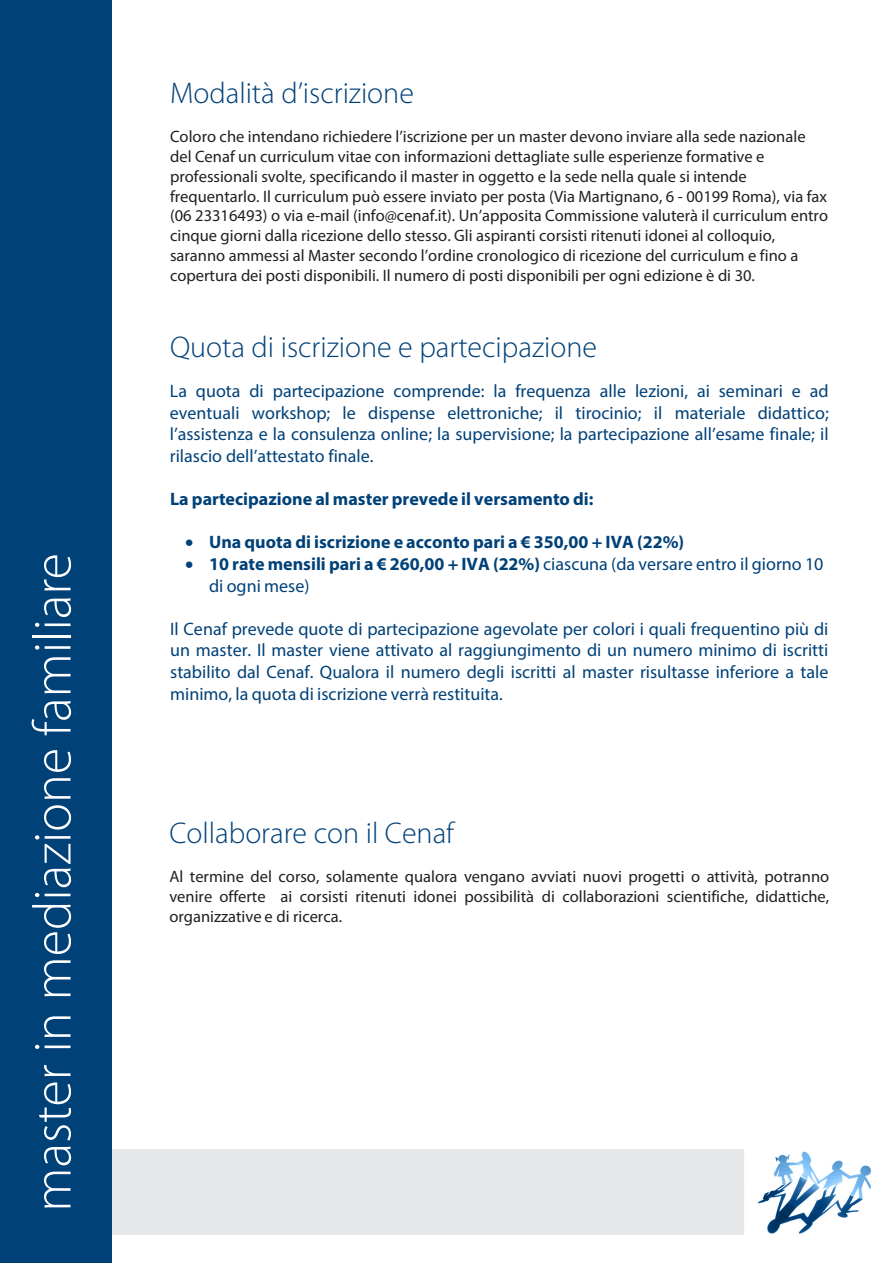
<style>
.page{position:relative;width:893px;height:1263px;background:#fff}
.page>*{position:absolute;margin:0;border:0;box-sizing:border-box;transform-origin:0 0}
.t1{font:300 54px "Myriad Pro";color:#fff}
.testi{font:300 30px "Myriad Pro";color:#004178}
.testi-2{font:18px/21.6px "Myriad Pro";color:#004178;text-align:justify}
.testi-3{font:700 18px "Myriad Pro";color:#004178}
.testi-4{font:16.5px/19.8px "Myriad Pro";color:#231f20}
.s1{font-weight:700}
</style>
<div class="page">
<div style="left:99px;top:1149px;width:794px;height:85px;background:#e6e7e9"></div>
<img style="left:744px;top:1149px;width:149px;height:85px">
<div style="left:0;top:0;width:112px;height:1263px;background:#004178"></div>
<h1 class="t1" style="left:23px;top:1212px;width:660px;rotate:-90deg">master in mediazione familiare</h1>
<p class="testi" style="left:170px;top:77px;width:245px">Modalità d’iscrizione</p>
<p class="testi-4" style="left:170px;top:127px;width:659px">Coloro che intendano richiedere l’iscrizione per un master devono inviare alla sede nazionale del Cenaf un curriculum vitae con informazioni dettagliate sulle esperienze formative e professionali svolte, specificando il master in oggetto e la sede nella quale si intende frequentarlo. Il curriculum può essere inviato per posta (Via Martignano, 6 - 00199 Roma), via fax (06 23316493) o via e-mail (info@cenaf.it). Un’apposita Commissione valuterà il curriculum entro cinque giorni dalla ricezione dello stesso. Gli aspiranti corsisti ritenuti idonei al colloquio, saranno ammessi al Master secondo l’ordine cronologico di ricezione del curriculum e fino a copertura dei posti disponibili. Il numero di posti disponibili per ogni edizione è di 30.</p>
<p class="testi" style="left:170px;top:331px;width:428px">Quota di iscrizione e partecipazione</p>
<p class="testi-2" style="left:170px;top:380px;width:660px">La quota di partecipazione comprende: la frequenza alle lezioni, ai seminari e ad eventuali workshop; le dispense elettroniche; il tirocinio; il materiale didattico; l’assistenza e la consulenza online; la supervisione; la partecipazione all’esame finale; il rilascio dell’attestato finale.</p>
<p class="testi-3" style="left:170px;top:487px;width:425px">La partecipazione al master prevede il versamento di:</p>
<p class="testi-3" style="left:185px;top:531px;width:501px">• Una quota di iscrizione e acconto pari a € 350,00 + IVA (22%)</p>
<p class="testi-2" style="left:209px;top:553px;width:616px;text-indent:-24px">• <span class="s1">10 rate mensili pari a € 260,00 + IVA (22%)</span> ciascuna (da versare entro il giorno 10 di ogni mese)</p>
<p class="testi-2" style="left:170px;top:618px;width:660px">Il Cenaf prevede quote di partecipazione agevolate per colori i quali frequentino più di un master. Il master viene attivato al raggiungimento di un numero minimo di iscritti stabilito dal Cenaf. Qualora il numero degli iscritti al master risultasse inferiore a tale minimo, la quota di iscrizione verrà restituita.</p>
<p class="testi" style="left:169px;top:816px;width:286px">Collaborare con il Cenaf</p>
<p class="testi-4" style="left:169px;top:866px;width:661px;text-align:justify">Al termine del corso, solamente qualora vengano avviati nuovi progetti o attività, potranno venire offerte ai corsisti ritenuti idonei possibilità di collaborazioni scientifiche, didattiche, organizzative e di ricerca.</p>
</div>
